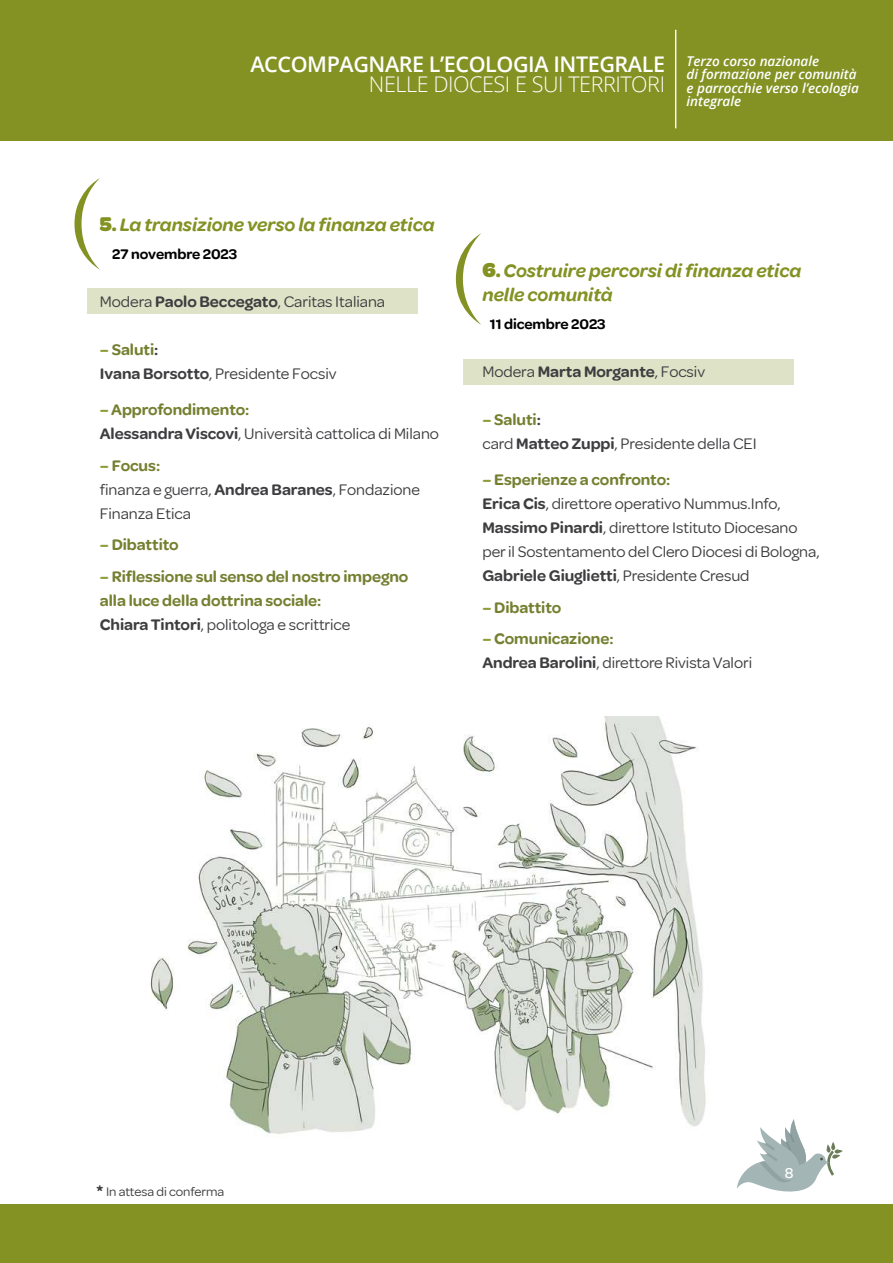
<style>
.page{position:relative;width:893px;height:1263px;background:#fff}
.page>*{position:absolute;margin:0;border:0;box-sizing:border-box;transform-origin:0 0}
.t1{font:600 21.6px "Open Sans";letter-spacing:-.02em;color:#fff}
.t2{font:300 21.6px "Open Sans";letter-spacing:-.02em;color:#fff}
.t3{font:italic 600 19.5px/24px "Omnes";letter-spacing:-.005em;color:#839223}
.t4{font:16.5px/24px "Omnes";letter-spacing:-.005em;color:#3e3d40}
.t5{font:600 16.5px/24px "Omnes";letter-spacing:-.005em;color:#757f30}
.t6{font:600 15px "Omnes";letter-spacing:-.005em;color:#000}
.t7{font:500 15px "Omnes";color:#fff}
.t8{font:italic 600 13.5px/13.4px "Open Sans";letter-spacing:-.005em;color:#fff}
.t9{font:13.5px "Omnes";letter-spacing:-.005em;color:#3e3d40}
.s1{font-weight:900;font-style:normal;font-size:21px}
.s2{font-weight:900;font-style:normal;font-size:18px}
.s3{font-weight:600}
.s4{font-weight:600;color:#919c39}
.s5{font-weight:600;color:#757f30}
.s6{color:#919c39}
.s7{color:#3e3d40}
.s8{font-weight:400;color:#3e3d40}
.s9{font-weight:600;font-size:16.5px}
</style>
<div class="page">
<div style="left:463px;top:359px;width:331px;height:26px;background:#dee2c6"></div>
<img style="left:150px;top:716px;width:556px;height:418px">
<div style="left:0;top:1205px;width:893px;height:58px;background:#839223"></div>
<svg style="left:737px;top:1119px;width:106px;height:73px"></svg>
<div style="left:0;top:0;width:893px;height:140px;background:#839223"></div>
<hr style="left:675px;top:30px;width:1px;height:98px;background:#fff">
<svg style="left:456px;top:233px;width:25px;height:92px"></svg>
<div style="left:87px;top:289px;width:331px;height:25px;background:#dee2c6"></div>
<svg style="left:74px;top:178px;width:26px;height:92px"></svg>
<h1 class="t1" style="left:250px;top:49px;width:416px">ACCOMPAGNARE L’ECOLOGIA INTEGRALE</h1>
<h1 class="t2" style="left:369px;top:69px;width:298px">NELLE DIOCESI E SUI TERRITORI</h1>
<p class="t8" style="left:687px;top:54px;width:174px">Terzo corso nazionale<br>di formazione per comunità e parrocchie verso l’ecologia integrale</p>
<p class="t3" style="left:100px;top:211px;width:336px"><span class="s1">5</span><span class="s2">.</span> La transizione verso la finanza etica</p>
<p class="t6" style="left:112px;top:244px;width:126px">27 novembre 2023</p>
<p class="t4" style="left:100px;top:289px;width:287px">Modera <span class="s3">Paolo Beccegato</span>, Caritas Italiana</p>
<p class="t4" style="left:100px;top:337px;width:238px"><span class="s4">–</span> <span class="s5">Saluti</span><span class="s3">:<br>Ivana Borsotto</span>, Presidente Focsiv</p>
<p class="t4" style="left:100px;top:397px;width:341px"><span class="s4">–</span> <span class="s5">Approfondimento:<br></span><span class="s3">Alessandra Viscovi</span>, Università cattolica di Milano</p>
<p class="t4" style="left:100px;top:452px;width:322px"><span class="s4">–</span> <span class="s5">Focus:<br></span>finanza e guerra, <span class="s3">Andrea Baranes</span>, Fondazione<br>Finanza Etica</p>
<p class="t5" style="left:100px;top:532px;width:80px"><span class="s6">–</span> Dibattito</p>
<p class="t5" style="left:100px;top:563px;width:310px"><span class="s6">–</span> Riflessione sul senso del nostro impegno alla luce della dottrina sociale:<br><span class="s7">Chiara Tintori</span><span class="s8">, politologa e scrittrice</span></p>
<p class="t3" style="left:482px;top:257px;width:320px"><span class="s1">6</span><span class="s2">.</span> Costruire percorsi di finanza etica nelle comunità</p>
<p class="t6" style="left:490px;top:314px;width:117px">11 dicembre 2023</p>
<p class="t4" style="left:482px;top:359px;width:224px">Modera <span class="s3">Marta Morgante</span>, Focsiv</p>
<p class="t4" style="left:482px;top:407px;width:276px"><span class="s4">–</span> <span class="s5">Saluti</span><span class="s3">:<br></span>card <span class="s3">Matteo Zuppi</span>, Presidente della CEI</p>
<p class="t4" style="left:482px;top:467px;width:339px"><span class="s4">–</span> <span class="s5">Esperienze a confronto:<br></span><span class="s3">Erica Cis</span>, direttore operativo Nummus.Info, <span class="s3">Massimo Pinardi</span>, direttore Istituto Diocesano per il Sostentamento del Clero Diocesi di Bologna, <span class="s3">Gabriele Giuglietti</span>, Presidente Cresud</p>
<p class="t5" style="left:482px;top:594px;width:80px"><span class="s6">–</span> Dibattito</p>
<p class="t4" style="left:482px;top:626px;width:271px"><span class="s4">–</span> <span class="s5">Comunicazione:<br></span><span class="s3">Andrea Barolini</span>, direttore Rivista Valori</p>
<p class="t9" style="left:97px;top:1182px;width:129px"><span class="s9">*</span> In attesa di conferma</p>
<p class="t7" style="left:785px;top:1163px;width:10px">8</p>
</div>
